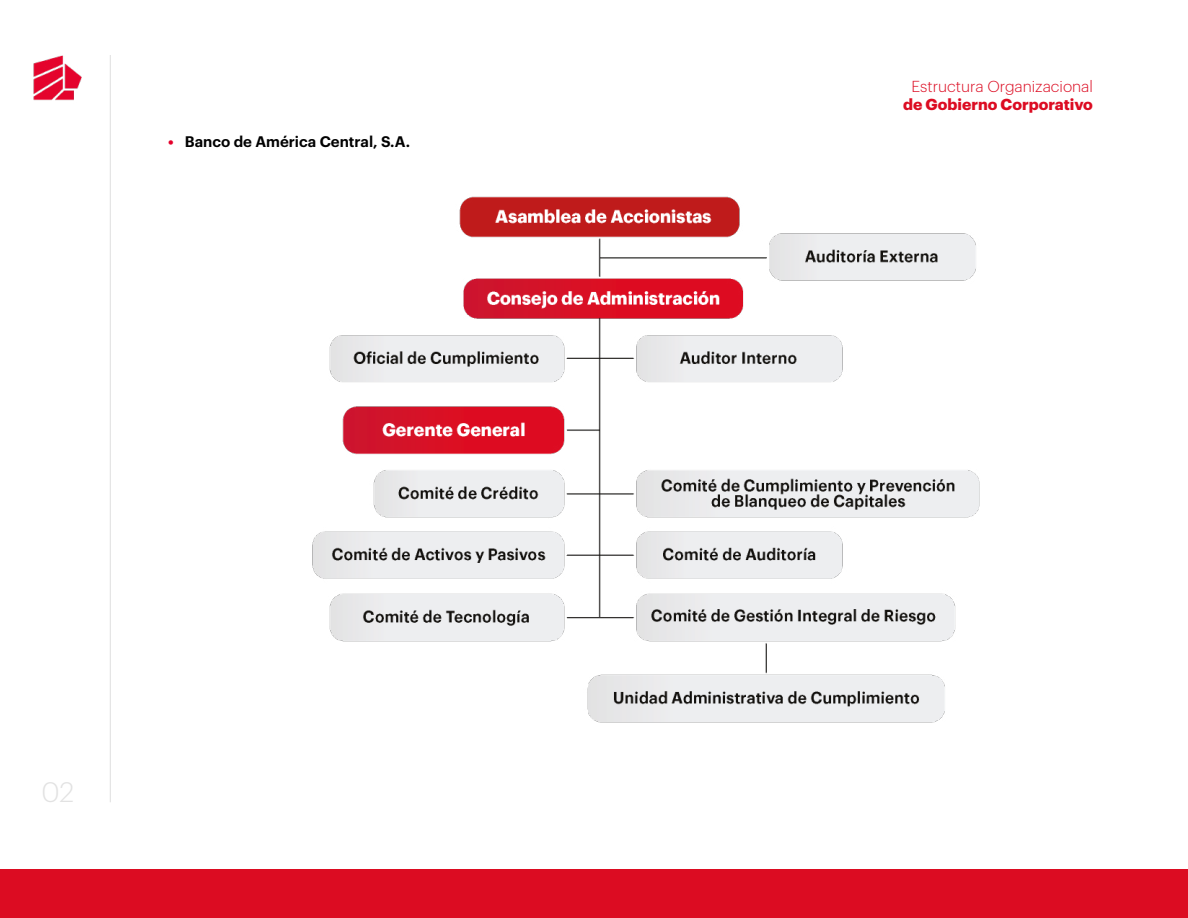
<style>
.page{position:relative;width:1188px;height:918px;background:#fff}
.page>*{position:absolute;margin:0;border:0;box-sizing:border-box;transform-origin:0 0}
.t1{font:300 27.6px "Graphik";color:#e2e2e2}
.t2{font:300 15.6px "Graphik";color:#dc0c22}
.t3{font:700 15.6px "Graphik";color:#dc0c22}
.t4{font:600 15px "Graphik";color:#000}
.s1{font-weight:700;color:#e4002b}
</style>
<div class="page">
<img style="left:312px;top:196px;width:668px;height:527px">
<div style="left:0;top:870px;width:1188px;height:48px;background:#dc0c22"></div>
<img style="left:33px;top:55px;width:49px;height:46px">
<hr style="left:110px;top:55px;width:1px;height:747px;background:#e2e2e2">
<p class="t4" style="left:168px;top:130px;width:243px"><span class="s1">•</span> Banco de América Central, S.A.</p>
<h1 class="t1" style="left:41px;top:772px;width:34px">02</h1>
<p class="t2" style="left:911px;top:75px;width:183px">Estructura Organizacional</p>
<p class="t3" style="left:903px;top:92px;width:191px">de Gobierno Corporativo</p>
</div>
